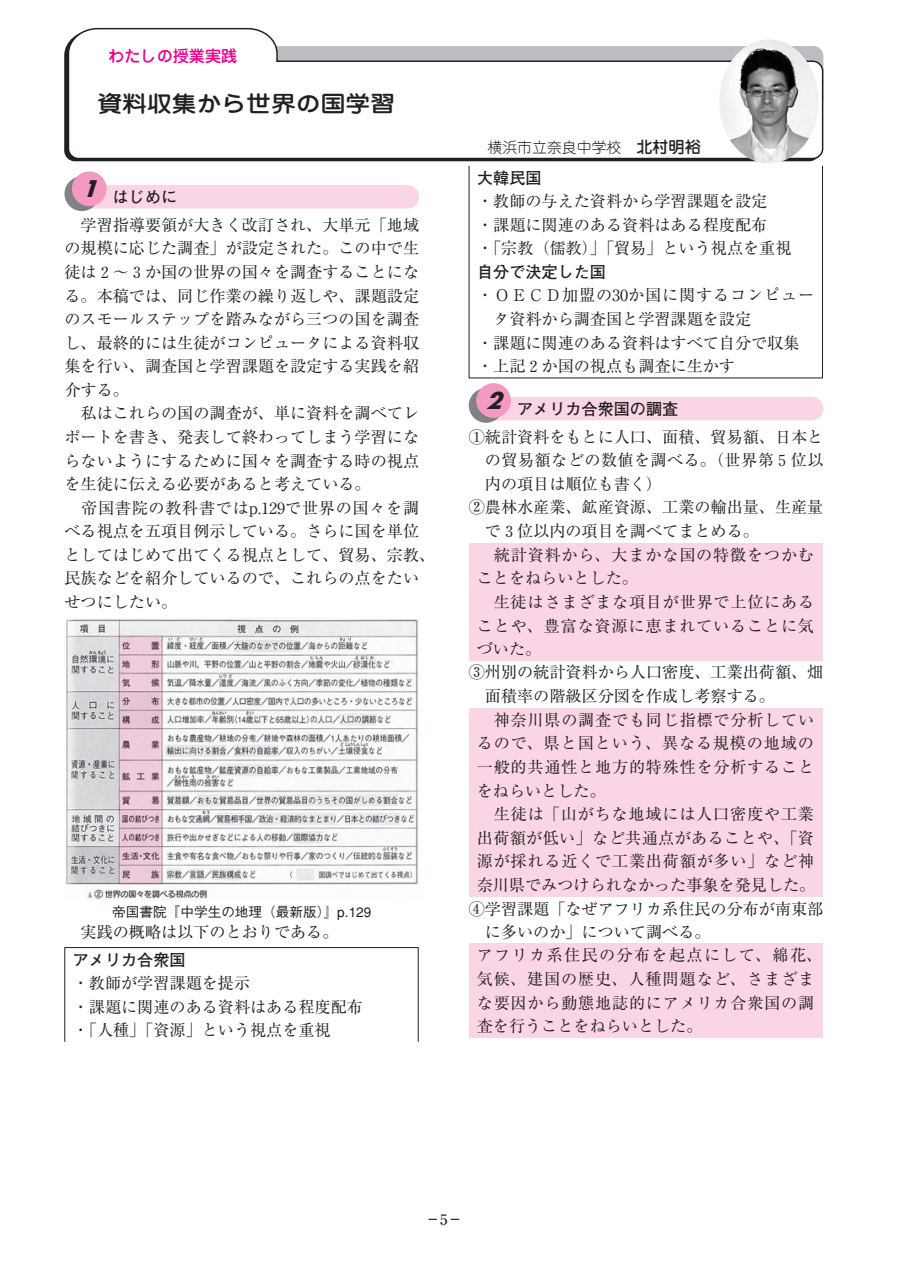
<style>
.page{position:relative;width:903px;height:1276px;background:#fff}
.page>*{position:absolute;margin:0;border:0;box-sizing:border-box;transform-origin:0 0}
.t1{font:22.4px "Jun 34 Medium 83 pv RKSJ H";color:#231f20;scale:1.11 1}
.t2{font:16.1px/23.6px "Ryumin";color:#231f20}
.t3{font:16.1px "Ryumin";letter-spacing:.05em;color:#231f20}
.t4{font:16.1px "Ryumin";letter-spacing:.055em;color:#231f20}
.t5{font:700 16.1px "Futo Go B101";color:#231f20}
.t6{font:16.1px "Ryumin";letter-spacing:.03em;color:#231f20}
.t7{font:16.1px "Ryumin";letter-spacing:.025em;color:#231f20}
.t8{font:16.1px "Ryumin";letter-spacing:.085em;color:#231f20}
.t9{font:16.1px "Ryumin";letter-spacing:.06em;color:#231f20}
.t10{font:16.1px "Jun 34 Medium 83 pv RKSJ H";color:#ed028c}
.t11{font:14.88px "Jun 101 Light 83 pv RKSJ H";color:#231f20}
.t12{font:500 14.88px "Ryumin";color:#231f20}
.t13{font:500 13.65px "Gothic BBB";color:#231f20}
.s1{font-family:"Jun 34 Medium 83 pv RKSJ H";font-size:16.1px}
</style>
<div class="page">
<svg style="left:67px;top:27px;width:757px;height:133px"></svg>
<img style="left:719px;top:39px;width:99px;height:124px;border-radius:50%">
<div style="left:64px;top:176px;width:35px;height:35px;background:#808285;border-radius:50%"></div>
<div style="left:72px;top:171px;width:35px;height:35px;background:#f499c2;border-radius:50%"></div>
<hr style="left:64px;top:947px;width:355px;height:1px;background:#231f20">
<hr style="left:64px;top:948px;width:1px;height:94px;background:#231f20">
<hr style="left:418px;top:948px;width:1px;height:94px;background:#231f20">
<hr style="left:469px;top:166px;width:1px;height:212px;background:#231f20">
<hr style="left:822px;top:166px;width:1px;height:212px;background:#231f20">
<hr style="left:469px;top:378px;width:354px;height:1px;background:#231f20">
<div style="left:469px;top:388px;width:35px;height:35px;background:#808285;border-radius:50%"></div>
<div style="left:476px;top:383px;width:35px;height:35px;background:#f499c2;border-radius:50%"></div>
<div style="left:469px;top:543px;width:353px;height:118px;background:#fad5e5"></div>
<div style="left:469px;top:708px;width:353px;height:188px;background:#fad5e5"></div>
<div style="left:469px;top:943px;width:353px;height:95px;background:#fad5e5"></div>
<img style="left:65px;top:617px;width:353px;height:283px">
<svg style="left:79px;top:180px;width:340px;height:29px"></svg>
<svg style="left:484px;top:391px;width:339px;height:29px"></svg>
<p class="t10" style="left:108px;top:50px;width:130px">わたしの授業実践</p>
<h1 class="t1" style="left:97px;top:95px;width:270px">資料収集から世界の国学習</h1>
<p class="t5" style="left:113px;top:191px;width:66px">はじめに</p>
<p class="t2" style="left:64px;top:215px;width:372px">　学習指導要領が大きく改訂され、大単元「地域の規模に応じた調査」が設定された。この中で生徒は２～３か国の世界の国々を調査することになる。本稿では、同じ作業の繰り返しや、課題設定のスモールステップを踏みながら三つの国を調査し、最終的には生徒がコンピュータによる資料収集を行い、調査国と学習課題を設定する実践を紹介する。<br>　私はこれらの国の調査が、単に資料を調べてレポートを書き、発表して終わってしまう学習にならないようにするために国々を調査する時の視点を生徒に伝える必要があると考えている。<br>　帝国書院の教科書ではp.129で世界の国々を調べる視点を五項目例示している。さらに国を単位としてはじめて出てくる視点として、貿易、宗教、民族などを紹介しているので、これらの点をたいせつにしたい。</p>
<p class="t13" style="left:112px;top:907px;width:261px">帝国書院『中学生の地理（最新版）』p.129</p>
<p class="t2" style="left:64px;top:922px;width:276px">　実践の概略は以下のとおりである。</p>
<p class="t5" style="left:73px;top:953px;width:114px">アメリカ合衆国</p>
<p class="t2" style="left:73px;top:973px;width:292px">・教師が学習課題を提示<br>・課題に関連のある資料はある程度配布・「人種」「資源」という視点を重視</p>
<p class="t11" style="left:488px;top:142px;width:215px">横浜市立奈良中学校　<span class="s1">北村明裕</span></p>
<p class="t5" style="left:477px;top:171px;width:66px">大韓民国</p>
<p class="t2" style="left:477px;top:191px;width:316px">・教師の与えた資料から学習課題を設定<br>・課題に関連のある資料はある程度配布<br>・「宗教（儒教）」「貿易」という視点を重視</p>
<p class="t5" style="left:477px;top:266px;width:130px">自分で決定した国</p>
<p class="t4" style="left:477px;top:289px;width:339px">・ＯＥＣＤ加盟の30か国に関するコンピュー</p>
<p class="t2" style="left:493px;top:309px;width:259px">タ資料から調査国と学習課題を設定</p>
<p class="t2" style="left:477px;top:333px;width:324px">・課題に関連のある資料はすべて自分で収集</p>
<p class="t2" style="left:477px;top:356px;width:259px">・上記２か国の視点も調査に生かす</p>
<p class="t5" style="left:517px;top:402px;width:163px">アメリカ合衆国の調査</p>
<p class="t2" style="left:469px;top:427px;width:356px">①統計資料をもとに人口、面積、貿易額、日本と</p>
<p class="t6" style="left:485px;top:454px;width:340px">の貿易額などの数値を調べる。（世界第５位以</p>
<p class="t2" style="left:485px;top:474px;width:179px">内の項目は順位も書く）</p>
<p class="t2" style="left:469px;top:498px;width:356px">②農林水産業、鉱産資源、工業の輸出量、生産量</p>
<p class="t2" style="left:485px;top:521px;width:276px">で３位以内の項目を調べてまとめる。</p>
<p class="t3" style="left:477px;top:549px;width:339px">　統計資料から、大まかな国の特徴をつかむ</p>
<p class="t2" style="left:477px;top:569px;width:163px">ことをねらいとした。</p>
<p class="t3" style="left:477px;top:596px;width:339px">　生徒はさまざまな項目が世界で上位にある</p>
<p class="t3" style="left:477px;top:619px;width:339px">ことや、豊富な資源に恵まれていることに気</p>
<p class="t2" style="left:477px;top:639px;width:66px">づいた。</p>
<p class="t2" style="left:469px;top:662px;width:356px">③州別の統計資料から人口密度、工業出荷額、畑</p>
<p class="t2" style="left:485px;top:686px;width:292px">面積率の階級区分図を作成し考察する。</p>
<p class="t3" style="left:477px;top:714px;width:339px">　神奈川県の調査でも同じ指標で分析してい</p>
<p class="t4" style="left:477px;top:737px;width:339px">るので、県と国という、異なる規模の地域の</p>
<p class="t3" style="left:477px;top:761px;width:339px">一般的共通性と地方的特殊性を分析すること</p>
<p class="t2" style="left:477px;top:781px;width:130px">をねらいとした。</p>
<p class="t3" style="left:477px;top:808px;width:339px">　生徒は「山がちな地域には人口密度や工業</p>
<p class="t7" style="left:477px;top:831px;width:339px">出荷額が低い」など共通点があることや、「資</p>
<p class="t3" style="left:477px;top:855px;width:339px">源が採れる近くで工業出荷額が多い」など神</p>
<p class="t2" style="left:477px;top:875px;width:340px">奈川県でみつけられなかった事象を発見した。</p>
<p class="t2" style="left:469px;top:899px;width:356px">④学習課題「なぜアフリカ系住民の分布が南東部</p>
<p class="t2" style="left:485px;top:922px;width:227px">に多いのか」について調べる。</p>
<p class="t8" style="left:477px;top:949px;width:347px">アフリカ系住民の分布を起点にして、綿花、</p>
<p class="t9" style="left:477px;top:973px;width:339px">気候、建国の歴史、人種問題など、さまざま</p>
<p class="t3" style="left:477px;top:996px;width:339px">な要因から動態地誌的にアメリカ合衆国の調</p>
<p class="t2" style="left:477px;top:1016px;width:227px">査を行うことをねらいとした。</p>
<p class="t12" style="left:425px;top:1213px;width:39px">－5－</p>
</div>
